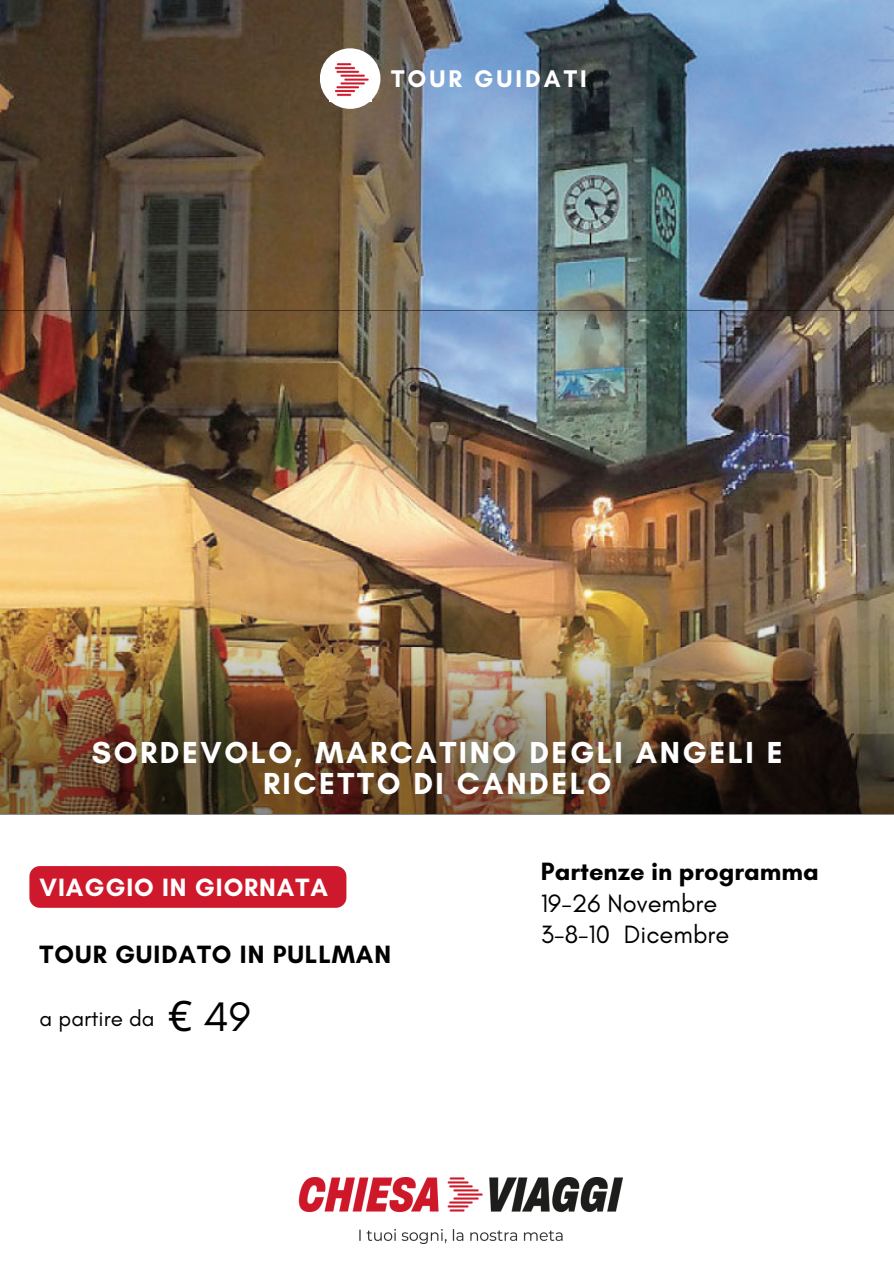
<style>
.page{position:relative;width:894px;height:1264px;background:#fff}
.page>*{position:absolute;margin:0;border:0;box-sizing:border-box;transform-origin:0 0}
.t1{font:42px "Glacial Indifference";color:#000}
.t2{font:700 30.9px/30.6px "Glacial Indifference";letter-spacing:.085em;color:#fff;text-align:center}
.t3{font:25.5px "Glacial Indifference";color:#000}
.t4{font:700 25.5px "Glacial Indifference";letter-spacing:.02em;color:#000}
.t5{font:700 25.5px "Glacial Indifference";color:#000}
.t6{font:700 25.5px "Glacial Indifference";letter-spacing:.035em;color:#fff}
.t7{font:700 24.6px "Glacial Indifference";letter-spacing:.125em;color:#fff}
.t8{font:22.5px "Glacial Indifference";color:#000}
.s1{font-family:"Noto Sans"}
</style>
<div class="page">
<img style="left:0;top:0;width:893px;height:310px">
<img style="left:0;top:310px;width:893px;height:504px">
<div style="left:320px;top:48px;width:60px;height:61px;background:#fff;border-radius:50%"></div>
<img style="left:335px;top:63px;width:37px;height:38px">
<div style="left:29px;top:866px;width:317px;height:41px;background:#ce192c;border-radius:10px"></div>
<img style="left:298px;top:1177px;width:324px;height:65px">
<p class="t7" style="left:391px;top:63px;width:197px">TOUR GUIDATI</p>
<p class="t2" style="left:92px;top:737px;width:692px">SORDEVOLO, MARCATINO DEGLI ANGELI E<br>RICETTO DI CANDELO</p>
<p class="t6" style="left:40px;top:871px;width:290px">VIAGGIO IN GIORNATA</p>
<p class="t4" style="left:40px;top:938px;width:353px">TOUR GUIDATO IN PULLMAN</p>
<p class="t8" style="left:40px;top:1004px;width:117px">a partire da</p>
<p class="t1" style="left:168px;top:991px;width:84px"><span class="s1">€</span> 49</p>
<p class="t5" style="left:541px;top:856px;width:279px">Partenze in programma</p>
<p class="t3" style="left:541px;top:887px;width:178px">19-26 Novembre</p>
<p class="t3" style="left:541px;top:919px;width:190px">3-8-10 Dicembre</p>
</div>
